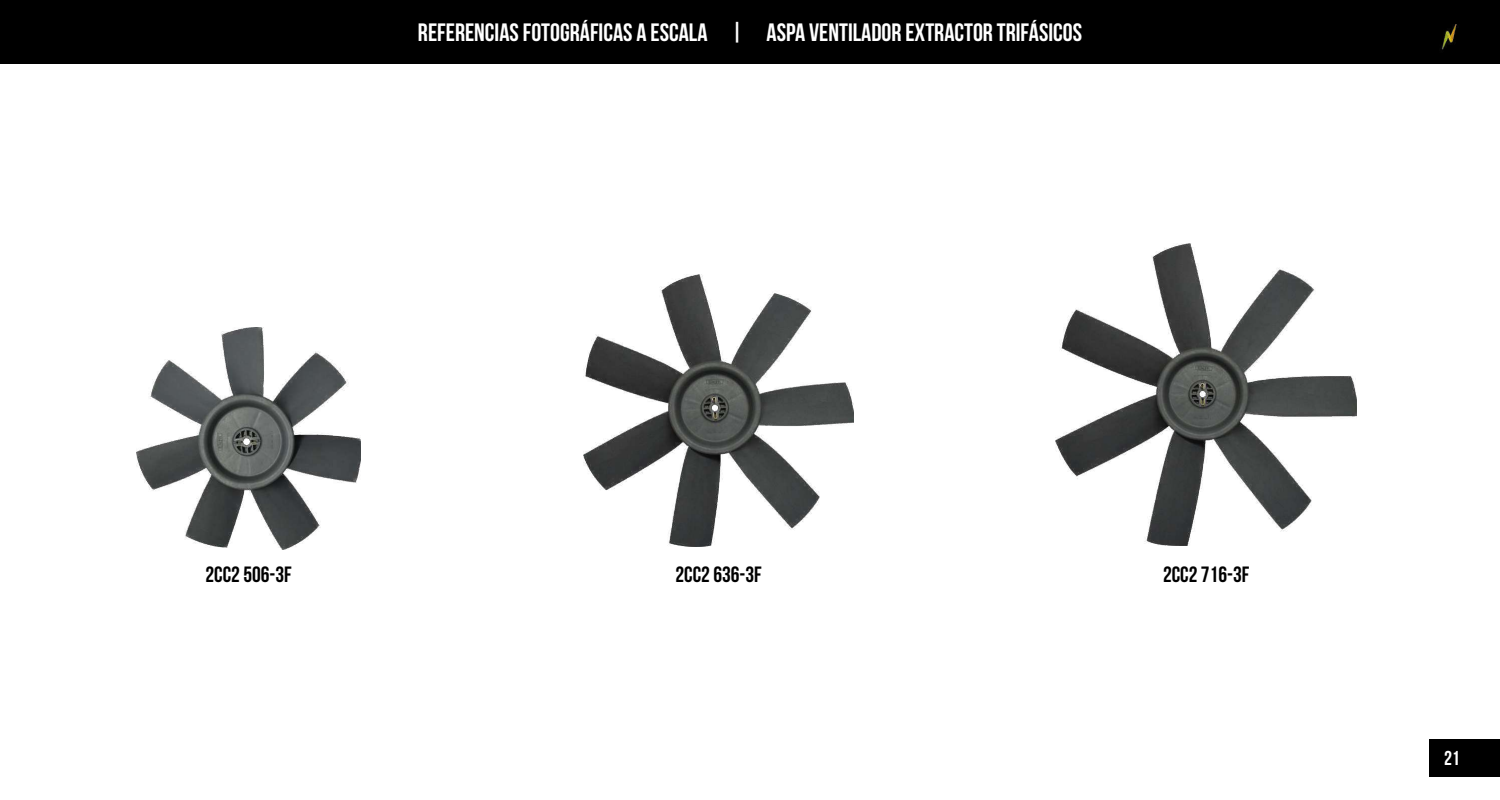
<style>
.page{position:relative;width:1500px;height:800px;background:#fff}
.page>*{position:absolute;margin:0;border:0;box-sizing:border-box;transform-origin:0 0}
.t1{font:700 25px "Bebas Neue";color:#fff}
.t2{font:700 22px "Bebas Neue";color:#000}
.t3{font:700 20px "Bebas Neue";color:#fff}
</style>
<div class="page">
<div style="left:0;top:0;width:1500px;height:64px;background:#000"></div>
<img style="left:584px;top:274px;width:270px;height:272px">
<img style="left:137px;top:328px;width:223px;height:221px">
<img style="left:1056px;top:243px;width:301px;height:302px">
<div style="left:1429px;top:739px;width:71px;height:38px;background:#000"></div>
<img style="left:1441px;top:24px;width:16px;height:26px">
<p class="t1" style="left:418px;top:19px;width:666px">REFERENCIAS FOTOGRÁFICAS A ESCALA | ASPA VENTILADOR EXTRACTOR TRIFÁSICOS</p>
<p class="t2" style="left:206px;top:563px;width:88px">2CC2 506-3F</p>
<p class="t2" style="left:676px;top:563px;width:88px">2CC2 636-3F</p>
<p class="t2" style="left:1163px;top:563px;width:88px">2CC2 716-3F</p>
<p class="t3" style="left:1444px;top:747px;width:17px">21</p>
</div>
